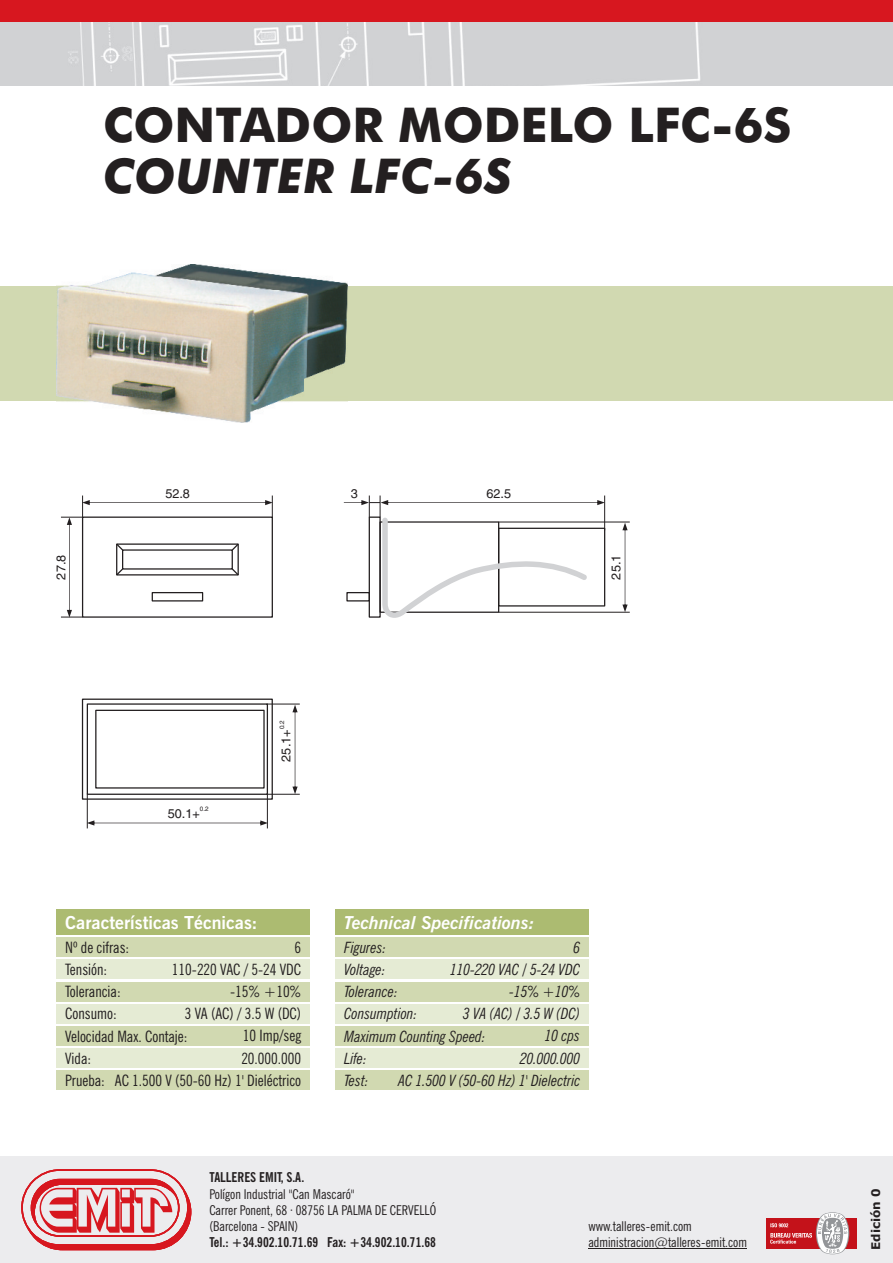
<style>
.page{position:relative;width:893px;height:1263px;background:#fff}
.page>*{position:absolute;margin:0;border:0;box-sizing:border-box;transform-origin:0 0}
.t1{font:500 48px "Futura BT";color:#231f20}
.t2{font:italic 500 48px "Futura BT";color:#231f20}
.t3{font:700 17.85px "News Gothic BT";color:#fff}
.t4{font:italic 700 17.85px "News Gothic BT";color:#fff}
.t5{font:condensed 15.6px/22.2px "News Gothic BT";color:#231f20}
.t6{font:italic condensed 15.6px/22.2px "News Gothic BT";color:#231f20}
.t7{font:condensed 13.5px/16.2px "News Gothic BT";color:#231f20}
.t8{font:700 condensed 13.5px "News Gothic BT";color:#231f20}
.t9{font:12.6px "Switzerland Plain";color:#231f20}
.t10{font:700 12px "Verdana";color:#231f20}
.t11{font:6.3px "Switzerland Plain";color:#231f20}
</style>
<div class="page">
<div style="left:0;top:1157px;width:893px;height:106px;background:#ececee"></div>
<hr style="left:588px;top:1248px;width:159px;height:1px;background:#231f20">
<svg style="left:21px;top:1169px;width:170px;height:81px"></svg>
<div style="left:767px;top:1218px;width:90px;height:31px;background:#c4121a"></div>
<svg style="left:770px;top:1212px;width:79px;height:42px"></svg>
<div style="left:0;top:286px;width:893px;height:114px;background:#d1d9b1"></div>
<div style="left:56px;top:909px;width:254px;height:25px;background:#acbb71"></div>
<div style="left:56px;top:938px;width:254px;height:19px;background:#d1d9b1"></div>
<div style="left:56px;top:960px;width:254px;height:19px;background:#e5ebd4"></div>
<div style="left:56px;top:982px;width:254px;height:19px;background:#d1d9b1"></div>
<div style="left:56px;top:1004px;width:254px;height:19px;background:#e5ebd4"></div>
<div style="left:56px;top:1026px;width:254px;height:19px;background:#d1d9b1"></div>
<div style="left:56px;top:1048px;width:254px;height:19px;background:#e5ebd4"></div>
<div style="left:56px;top:1071px;width:254px;height:19px;background:#d1d9b1"></div>
<div style="left:335px;top:909px;width:254px;height:25px;background:#acbb71"></div>
<div style="left:335px;top:938px;width:254px;height:19px;background:#d1d9b1"></div>
<div style="left:335px;top:960px;width:254px;height:19px;background:#e5ebd4"></div>
<div style="left:335px;top:982px;width:254px;height:19px;background:#d1d9b1"></div>
<div style="left:335px;top:1004px;width:254px;height:19px;background:#e5ebd4"></div>
<div style="left:335px;top:1026px;width:254px;height:19px;background:#d1d9b1"></div>
<div style="left:335px;top:1048px;width:254px;height:19px;background:#e5ebd4"></div>
<div style="left:335px;top:1071px;width:254px;height:19px;background:#d1d9b1"></div>
<img style="left:56px;top:265px;width:291px;height:157px">
<div style="left:82px;top:698px;width:191px;height:102px;border:1px solid #231f20"></div>
<div style="left:87px;top:703px;width:181px;height:92px;border:1px solid #231f20"></div>
<div style="left:95px;top:710px;width:170px;height:78px;border:1px solid #231f20"></div>
<svg style="left:61px;top:495px;width:212px;height:123px"></svg>
<svg style="left:344px;top:495px;width:261px;height:123px"></svg>
<hr style="left:499px;top:522px;width:131px;height:1px;background:#231f20">
<hr style="left:499px;top:612px;width:131px;height:1px;background:#231f20">
<svg style="left:622px;top:523px;width:6px;height:89px"></svg>
<hr style="left:267px;top:704px;width:33px;height:1px;background:#231f20">
<hr style="left:267px;top:794px;width:33px;height:1px;background:#231f20">
<svg style="left:292px;top:705px;width:6px;height:89px"></svg>
<hr style="left:87px;top:793px;width:1px;height:35px;background:#231f20">
<hr style="left:267px;top:793px;width:1px;height:35px;background:#231f20">
<svg style="left:87px;top:820px;width:181px;height:5px"></svg>
<img style="left:0;top:21px;width:893px;height:64px">
<div style="left:0;top:0;width:893px;height:21px;background:#d7171f"></div>
<h1 class="t1" style="left:103px;top:105px;width:690px">CONTADOR MODELO LFC-6S</h1>
<h1 class="t2" style="left:103px;top:156px;width:410px">COUNTER LFC-6S</h1>
<p class="t9" style="left:56px;top:579px;width:26px;rotate:-90deg">27.8</p>
<p class="t9" style="left:165px;top:489px;width:26px">52.8</p>
<p class="t9" style="left:351px;top:489px;width:9px">3</p>
<p class="t9" style="left:486px;top:489px;width:26px">62.5</p>
<p class="t9" style="left:611px;top:579px;width:26px;rotate:-90deg">25.1</p>
<p class="t11" style="left:200px;top:806px;width:10px">0.2</p>
<p class="t9" style="left:168px;top:808px;width:34px">50.1+</p>
<p class="t11" style="left:279px;top:729px;width:10px;rotate:-90deg">0.2</p>
<p class="t9" style="left:281px;top:761px;width:34px;rotate:-90deg">25.1+</p>
<p class="t3" style="left:65px;top:915px;width:194px">Características Técnicas:</p>
<p class="t5" style="left:65px;top:938px;width:124px">Nº de cifras:<br>Tensión:<br>Tolerancia:<br>Consumo:<br>Velocidad Max. Contaje:<br>Vida:<br>Prueba:</p>
<p class="t5" style="left:115px;top:937px;width:188px;text-align:right">6<br>110-220 VAC / 5-24 VDC<br>-15% +10%<br>3 VA (AC) / 3.5 W (DC)<br>10 Imp/seg<br>20.000.000<br>AC 1.500 V (50-60 Hz) 1' Dieléctrico</p>
<p class="t4" style="left:344px;top:915px;width:192px">Technical Specifications:</p>
<p class="t6" style="left:344px;top:938px;width:143px">Figures:<br>Voltage:<br>Tolerance:<br>Consumption:<br>Maximum Counting Speed:<br>Life:<br>Test:</p>
<p class="t6" style="left:398px;top:937px;width:184px;text-align:right">6<br>110-220 VAC / 5-24 VDC<br>-15% +10%<br>3 VA (AC) / 3.5 W (DC)<br>10 cps<br>20.000.000<br>AC 1.500 V (50-60 Hz) 1' Dielectric</p>
<p class="t8" style="left:209px;top:1172px;width:97px">TALLERES EMIT, S.A.</p>
<p class="t7" style="left:209px;top:1187px;width:228px">Polígon Industrial "Can Mascaró"<br>Carrer Ponent, 68 · 08756 LA PALMA DE CERVELLÓ (Barcelona - SPAIN)</p>
<p class="t7" style="left:588px;top:1219px;width:105px">www.talleres-emit.com</p>
<p class="t8" style="left:209px;top:1237px;width:228px">Tel.: +34.902.10.71.69 Fax: +34.902.10.71.68</p>
<p class="t7" style="left:588px;top:1235px;width:160px">administracion@talleres-emit.com</p>
<p class="t10" style="left:871px;top:1250px;width:63px;rotate:-90deg">Edición 0</p>
</div>
